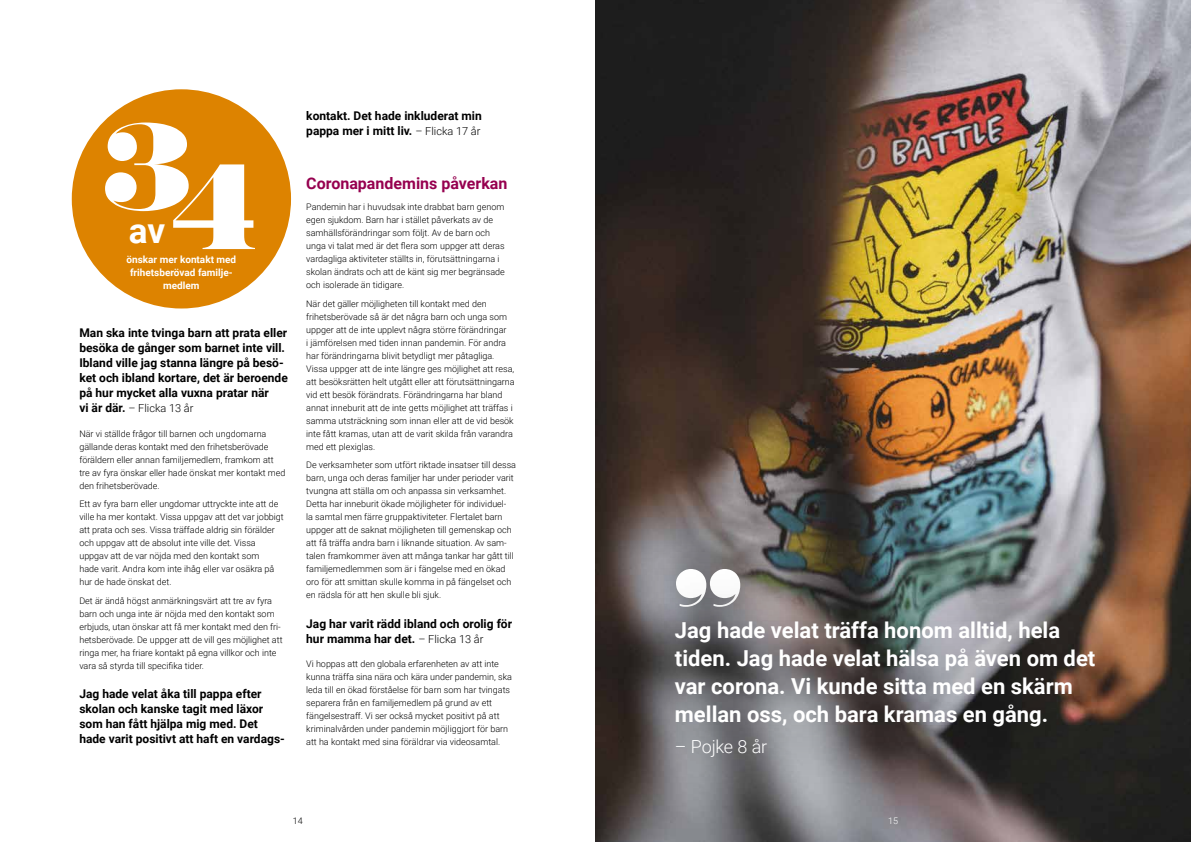
<style>
.page{position:relative;width:1191px;height:842px;background:#fff}
.page>*{position:absolute;margin:0;border:0;box-sizing:border-box;transform-origin:0 0}
.t1{font:111.6px "Sahara Bodoni";color:#fff}
.t2{font:110px "Sahara Bodoni";color:#fff}
.t3{font:700 35.1px "Roboto";color:#fff}
.t4{font:700 22px/28px "Roboto";color:#fff}
.t5{font:300 18px "Roboto";letter-spacing:-.01em;color:#fff}
.t6{font:700 16px "Roboto";color:#96004f}
.t7{font:700 12px/15px "Roboto";color:#000}
.t8{font:300 11px "Roboto";color:#000}
.t9{font:700 10px "Roboto";color:#fff}
.t10{font:300 9px/13px "Roboto";color:#000}
.t11{font:300 9px "Roboto";color:#fff}
.s1{font-weight:700;font-size:12px}
.s2{font-weight:300;font-size:11px}
</style>
<div class="page">
<img style="left:595px;top:0;width:596px;height:842px">
<div style="left:617px;top:508px;width:183px;height:156px;background:#000;opacity:.62"></div>
<div style="left:616px;top:562px;width:534px;height:250px;background:#000;opacity:.62"></div>
<div style="left:72px;top:89px;width:219px;height:219px;background:#dd8300;border-radius:50%"></div>
<h1 class="t1" style="left:103px;top:90px;width:90px">3</h1>
<h1 class="t1" style="left:176px;top:130px;width:83px">4</h1>
<p class="t9" style="left:163px;top:279px;width:38px">medlem</p>
<h3 class="t3" style="left:129px;top:206px;width:38px">av</h3>
<p class="t9" style="left:130px;top:266px;width:104px">frihetsberövad familje-</p>
<p class="t9" style="left:127px;top:253px;width:111px">önskar mer kontakt med</p>
<h3 class="t7" style="left:79px;top:325px;width:210px">Man ska inte tvinga barn att prata eller besöka de gånger som barnet inte vill.<br>Ibland ville jag stanna längre på besö&shy;ket och ibland kortare, det är beroende på hur mycket alla vuxna pratar när</h3>
<p class="t8" style="left:79px;top:401px;width:116px"><span class="s1">vi är där.</span> – Flicka 13 år</p>
<p class="t10" style="left:79px;top:427px;width:208px">När vi ställde frågor till barnen och ungdomarna gällande deras kontakt med den frihetsberövade föräldern eller annan familjemedlem, framkom att tre av fyra önskar eller hade önskat mer kontakt med den frihetsberövade.</p>
<p class="t10" style="left:79px;top:497px;width:206px">Ett av fyra barn eller ungdomar uttryckte inte att de ville ha mer kontakt. Vissa uppgav att det var jobbigt att prata och ses. Vissa träffade aldrig sin förälder och uppgav att de absolut inte ville det. Vissa uppgav att de var nöjda med den kontakt som<br>hade varit. Andra kom inte ihåg eller var osäkra på hur de hade önskat det.</p>
<p class="t10" style="left:79px;top:594px;width:205px">Det är ändå högst anmärkningsvärt att tre av fyra barn och unga inte är nöjda med den kontakt som erbjuds, utan önskar att få mer kontakt med den fri&shy;hetsberövade. De uppger att de vill ges möjlighet att ringa mer, ha friare kontakt på egna villkor och inte vara så styrda till specifika tider.</p>
<h3 class="t7" style="left:79px;top:686px;width:207px">Jag hade velat åka till pappa efter skolan och kanske tagit med läxor som han fått hjälpa mig med. Det hade varit positivt att haft en vardags-</h3>
<h3 class="t7" style="left:306px;top:107px;width:177px">kontakt. Det hade inkluderat min pappa mer i mitt liv. <span class="s2">– Flicka 17 år</span></h3>
<h3 class="t6" style="left:306px;top:172px;width:203px">Coronapandemins påverkan</h3>
<p class="t10" style="left:306px;top:200px;width:200px">Pandemin har i huvudsak inte drabbat barn genom egen sjukdom. Barn har i stället påverkats av de samhällsförändringar som följt. Av de barn och unga vi talat med är det flera som uppger att deras vardagliga aktiviteter ställts in, förutsättningarna i skolan ändrats och att de känt sig mer begränsade och isolerade än tidigare.</p>
<p class="t10" style="left:306px;top:297px;width:210px">När det gäller möjligheten till kontakt med den frihetsberövade så är det några barn och unga som uppger att de inte upplevt några större förändringar<br>i jämförelsen med tiden innan pandemin. För andra har förändringarna blivit betydligt mer påtagliga.<br>Vissa uppger att de inte längre ges möjlighet att resa, att besöksrätten helt utgått eller att förutsättningarna vid ett besök förändrats. Förändringarna har bland annat inneburit att de inte getts möjlighet att träffas i samma utsträckning som innan eller att de vid besök inte fått kramas, utan att de varit skilda från varandra med ett plexiglas.</p>
<p class="t10" style="left:306px;top:458px;width:211px">De verksamheter som utfört riktade insatser till dessa barn, unga och deras familjer har under perioder varit tvungna att ställa om och anpassa sin verksamhet.<br>Detta har inneburit ökade möjligheter för individuel-<br>la samtal men färre gruppaktiviteter. Flertalet barn uppger att de saknat möjligheten till gemenskap och att få träffa andra barn i liknande situation. Av sam&shy;talen framkommer även att många tankar har gått till familjemedlemmen som är i fängelse med en ökad oro för att smittan skulle komma in på fängelset och en rädsla för att hen skulle bli sjuk.</p>
<h3 class="t7" style="left:306px;top:615px;width:207px">Jag har varit rädd ibland och orolig för hur mamma har det. <span class="s2">– Flicka 13 år</span></h3>
<p class="t10" style="left:306px;top:657px;width:207px">Vi hoppas att den globala erfarenheten av att inte kunna träffa sina nära och kära under pandemin, ska leda till en ökad förståelse för barn som har tvingats separera från en familjemedlem på grund av ett fängelsestraff. Vi ser också mycket positivt på att kriminalvården under pandemin möjliggjort för barn att ha kontakt med sina föräldrar via videosamtal.</p>
<p class="t10" style="left:293px;top:814px;width:11px">14</p>
<h2 class="t2" style="left:675px;top:537px;width:68px">”</h2>
<h3 class="t4" style="left:675px;top:615px;width:422px">Jag hade velat träffa honom alltid, hela tiden. Jag hade velat hälsa på även om det var corona. Vi kunde sitta med en skärm mellan oss, och bara kramas en gång.</h3>
<h3 class="t5" style="left:675px;top:734px;width:94px">– Pojke 8 år</h3>
<p class="t11" style="left:888px;top:814px;width:11px">15</p>
</div>
